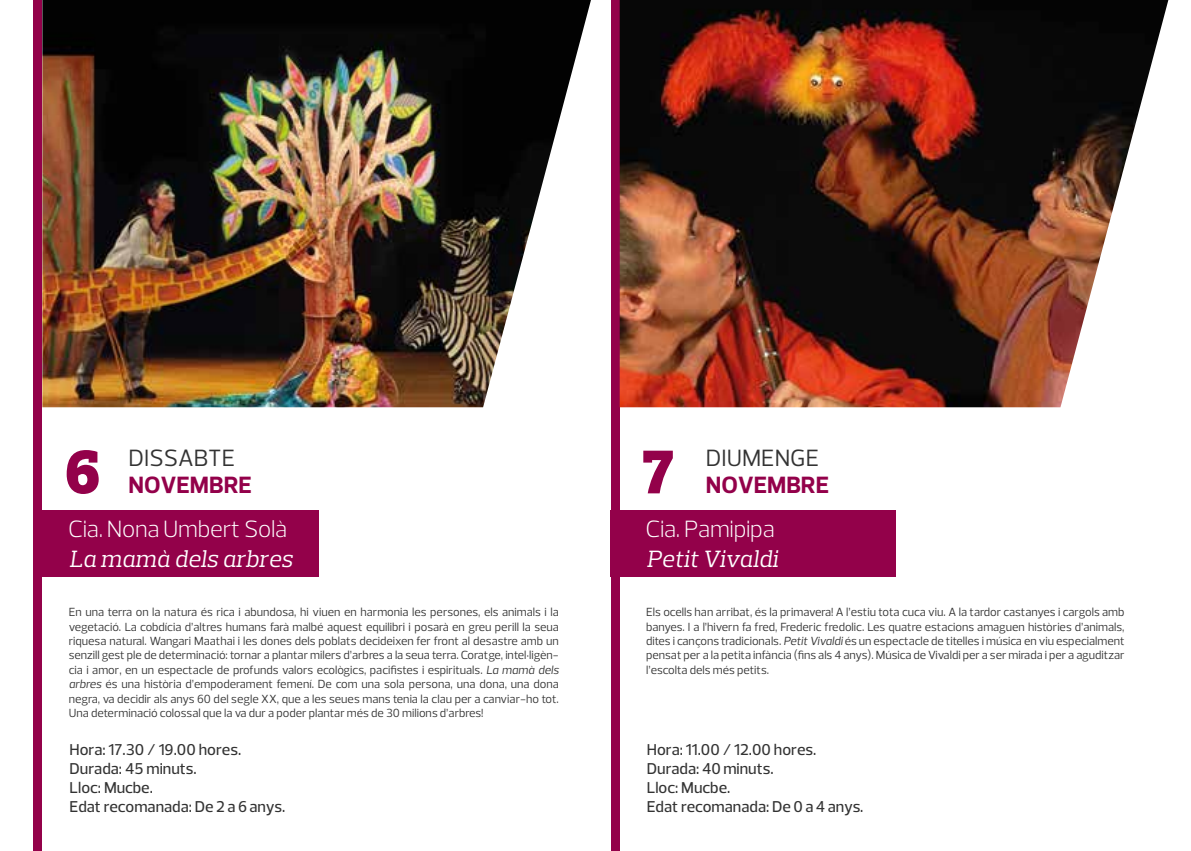
<style>
.page{position:relative;width:1191px;height:851px;background:#fff}
.page>*{position:absolute;margin:0;border:0;box-sizing:border-box;transform-origin:0 0}
.t1{font:900 62.8px "Prelo Slab";color:#93014a}
.t2{font:300 24px "Prelo";letter-spacing:-.015em;color:#fff}
.t3{font:italic 24px "Prelo Slab";color:#fff}
.t4{font:24px "Prelo";color:#333}
.t5{font:700 24px "Prelo";color:#93014a}
.t6{font:500 16px/19.2px "Prelo";color:#333}
.t7{font:12px/14.4px "Prelo";color:#333;text-align:justify}
.s1{font-style:italic}
</style>
<div class="page">
<div style="left:33px;top:509px;width:286px;height:67px;background:#93014a"></div>
<div style="left:33px;top:0;width:9px;height:850px;background:#93014a"></div>
<div style="left:610px;top:0;width:9px;height:850px;background:#93014a"></div>
<div style="left:610px;top:509px;width:286px;height:67px;background:#93014a"></div>
<img style="left:42px;top:0;width:549px;height:407px">
<img style="left:619px;top:0;width:549px;height:407px">
<h2 class="t4" style="left:129px;top:443px;width:108px">DISSABTE</h2>
<h2 class="t5" style="left:129px;top:470px;width:125px">NOVEMBRE</h2>
<h2 class="t2" style="left:68px;top:514px;width:221px">Cia. Nona Umbert Solà</h2>
<h2 class="t3" style="left:69px;top:544px;width:225px">La mamà dels arbres</h2>
<h1 class="t1" style="left:65px;top:433px;width:36px">6</h1>
<p class="t7" style="left:69px;top:605px;width:491px">En una terra on la natura és rica i abundosa, hi viuen en harmonia les persones, els animals i la vegetació. La cobdícia d’altres humans farà malbé aquest equilibri i posarà en greu perill la seua riquesa natural. Wangari Maathai i les dones dels poblats decideixen fer front al desastre amb un senzill gest ple de determinació: tornar a plantar milers d’arbres a la seua terra. Coratge, intel·ligèn&shy;cia i amor, en un espectacle de profunds valors ecològics, pacifistes i espirituals. <span class="s1">La mamà dels arbres</span> és una història d’empoderament femení. De com una sola persona, una dona, una dona negra, va decidir als anys 60 del segle XX, que a les seues mans tenia la clau per a canviar-ho tot.<br>Una determinació colossal que la va dur a poder plantar més de 30 milions d’arbres!</p>
<h3 class="t6" style="left:69px;top:739px;width:217px">Hora: 17.30 / 19.00 hores.<br>Durada: 45 minuts.<br>Lloc: Mucbe.<br>Edat recomanada: De 2 a 6 anys.</h3>
<h2 class="t4" style="left:706px;top:443px;width:115px">DIUMENGE</h2>
<h2 class="t5" style="left:706px;top:470px;width:125px">NOVEMBRE</h2>
<h2 class="t2" style="left:645px;top:514px;width:131px">Cia. Pamipipa</h2>
<h2 class="t3" style="left:647px;top:544px;width:133px">Petit Vivaldi</h2>
<h1 class="t1" style="left:642px;top:433px;width:32px">7</h1>
<p class="t7" style="left:646px;top:605px;width:480px">Els ocells han arribat, és la primavera! A l’estiu tota cuca viu. A la tardor castanyes i cargols amb banyes. I a l’hivern fa fred, Frederic fredolic. Les quatre estacions amaguen històries d’animals, dites i cançons tradicionals. <span class="s1">Petit Vivaldi</span> és un espectacle de titelles i música en viu especialment pensat per a la petita infància (fins als 4 anys). Música de Vivaldi per a ser mirada i per a aguditzar l’escolta dels més petits.</p>
<h3 class="t6" style="left:647px;top:739px;width:218px">Hora: 11.00 / 12.00 hores.<br>Durada: 40 minuts.<br>Lloc: Mucbe.<br>Edat recomanada: De 0 a 4 anys.</h3>
</div>
